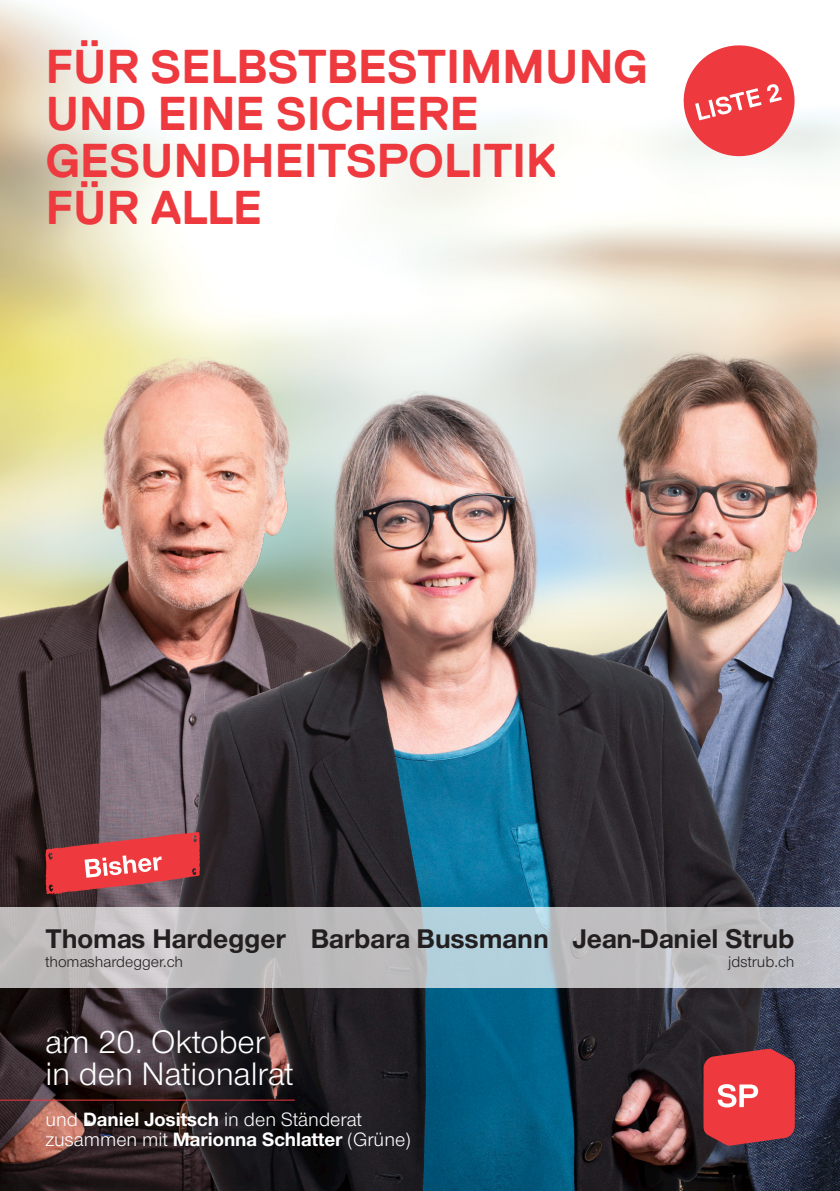
<style>
.page{position:relative;width:840px;height:1191px;background:#fff}
.page>*{position:absolute;margin:0;border:0;box-sizing:border-box;transform-origin:0 0}
.Text_VS{font:700 47.2px/47.2px "Replica";letter-spacing:-.01em;color:#ee3a3e}
.t1{font:33.8px/32.2px "Nimbus San Nov";color:#fff}
.t2{font:700 28px "Nimbus San Nov";color:#231f20}
.t3{font:20px/20px "Nimbus San Nov";color:#fff}
.t4{font:16px "Nimbus San Nov";color:#231f20}
.s1{font-weight:700}
</style>
<div class="page">
<img style="left:0;top:329px;width:435px;height:862px">
<img style="left:435px;top:312px;width:404px;height:879px">
<img style="left:141px;top:371px;width:665px;height:820px">
<svg style="left:0;top:907px;width:839px;height:80px;background:#bdc0c3"></svg>
<hr style="left:0;top:1099px;width:295px;height:1px;background:#ee3a3e">
<svg style="left:677px;top:45px;width:122px;height:117px"></svg>
<svg style="left:703px;top:1048px;width:91px;height:97px;background:#d84247"></svg>
<svg style="left:45px;top:832px;width:155px;height:62px;background:#c44c51"></svg>
<p class="Text_VS" style="left:45px;top:43px;width:604px">FÜR SELBSTBESTIMMUNG<br>UND EINE SICHERE<br>GESUNDHEITSPOLITIK</p>
<p class="Text_VS" style="left:45px;top:184px;width:219px">FÜR ALLE</p>
<p class="t2" style="left:45px;top:922px;width:242px">Thomas Hardegger</p>
<p class="t4" style="left:45px;top:953px;width:139px">thomashardegger.ch</p>
<p class="t2" style="left:310px;top:922px;width:239px">Barbara Bussmann</p>
<p class="t2" style="left:572px;top:922px;width:223px">Jean-Daniel Strub</p>
<p class="t4" style="left:727px;top:953px;width:68px">jdstrub.ch</p>
<p class="t1" style="left:45px;top:1025px;width:250px">am 20. Oktober in den Nationalrat</p>
<p class="t3" style="left:45px;top:1109px;width:367px">und <span class="s1">Daniel Jositsch</span> in den Ständerat zusammen mit <span class="s1">Marionna Schlatter</span> (Grüne)</p>
</div>
